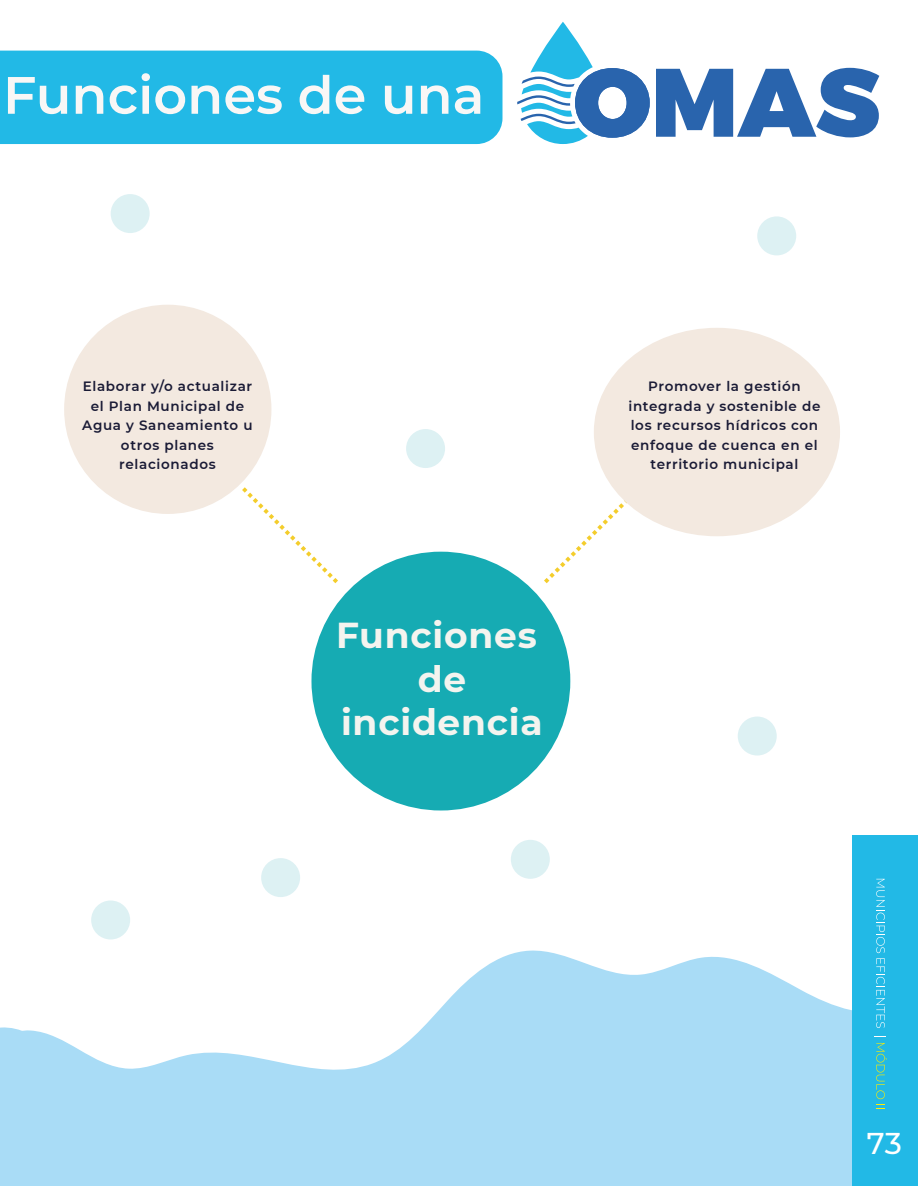
<style>
.page{position:relative;width:918px;height:1188px;background:#fff}
.page>*{position:absolute;margin:0;border:0;box-sizing:border-box;transform-origin:0 0}
.t1{font:600 52.5px "Montserrat";color:#f8f7f6}
.t2{font:700 36px/43.5px "Montserrat";letter-spacing:.02em;color:#f4f4ef;text-align:center}
.t3{font:500 30px "Montserrat";color:#fff}
.t4{font:600 13.5px/19.5px "Montserrat";letter-spacing:.05em;color:#191a35;text-align:center}
</style>
<div class="page">
<div style="left:311px;top:552px;width:259px;height:259px;background:#16abb3;border-radius:50%"></div>
<svg style="left:544px;top:488px;width:94px;height:95px"></svg>
<div style="left:594px;top:328px;width:246px;height:208px;background:#f3e9e0;border-radius:50%"></div>
<svg style="left:242px;top:487px;width:96px;height:96px"></svg>
<div style="left:64px;top:305px;width:207px;height:209px;background:#f3e9e0;border-radius:50%"></div>
<svg style="left:656px;top:68px;width:223px;height:69px"></svg>
<svg style="left:517px;top:22px;width:133px;height:122px"></svg>
<div style="left:0;top:51px;width:502px;height:93px;background:#22b9e6"></div>
<svg style="left:0;top:950px;width:852px;height:236px;fill:#a9dcf6"></svg>
<div style="left:111px;top:194px;width:39px;height:39px;background:#ddf1f3;border-radius:50%"></div>
<div style="left:757px;top:216px;width:39px;height:39px;background:#ddf1f3;border-radius:50%"></div>
<div style="left:406px;top:429px;width:39px;height:39px;background:#ddf1f3;border-radius:50%"></div>
<div style="left:511px;top:840px;width:39px;height:39px;background:#ddf1f3;border-radius:50%"></div>
<div style="left:261px;top:858px;width:39px;height:39px;background:#ddf1f3;border-radius:50%"></div>
<div style="left:738px;top:717px;width:39px;height:39px;background:#ddf1f3;border-radius:50%"></div>
<div style="left:91px;top:901px;width:39px;height:39px;background:#ddf1f3;border-radius:50%"></div>
<div style="left:852px;top:835px;width:66px;height:351px;background:#22b9e6"></div>
<svg style="left:876px;top:879px;width:9px;height:149px"></svg>
<svg style="left:876px;top:1043px;width:11px;height:66px"></svg>
<h1 class="t1" style="left:3px;top:58px;width:483px">Funciones de una</h1>
<p class="t4" style="left:82px;top:376px;width:172px">Elaborar y/o actualizar el Plan Municipal de<br>Agua y Saneamiento u otros planes relacionados</p>
<p class="t4" style="left:628px;top:376px;width:194px">Promover la gestión integrada y sostenible de los recursos hídricos con enfoque de cuenca en el territorio municipal</p>
<h2 class="t2" style="left:336px;top:612px;width:208px">Funciones de incidencia</h2>
<h3 class="t3" style="left:867px;top:1122px;width:37px">73</h3>
</div>
